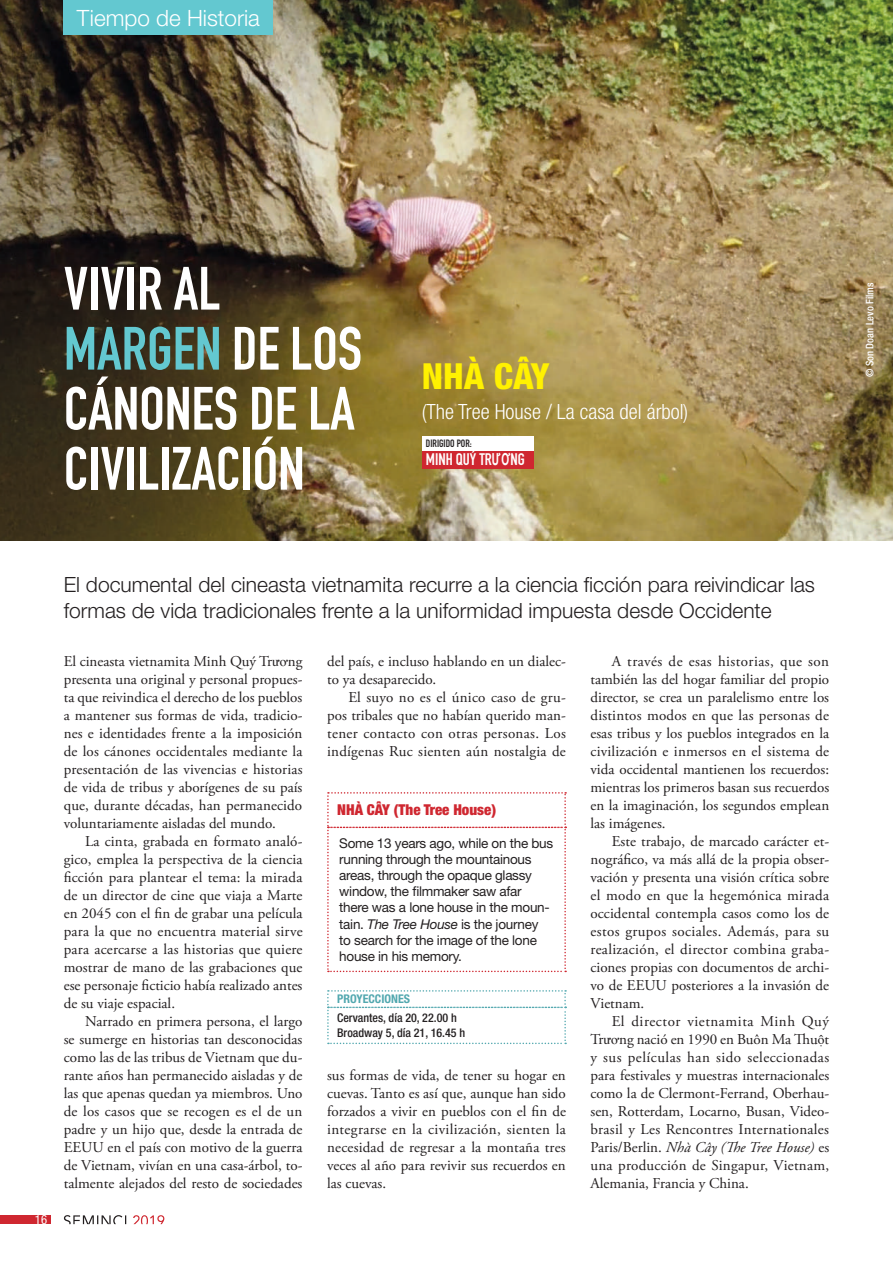
<style>
.page{position:relative;width:893px;height:1263px;background:#fff}
.page>*{position:absolute;margin:0;border:0;box-sizing:border-box;transform-origin:0 0}
.t1{font:60px/60px "DIN Engschrift Std";color:#fff}
.t2{font:800 condensed 36px "Helvetica Neue LT Std";color:#fff101}
.t3{font:300 22.5px "Helvetica Neue LT Std";color:#fff}
.t4{font:300 21px/25.2px "Helvetica Neue LT Std";color:#231f20}
.t5{font:300 condensed 21px "Helvetica Neue LT Std";color:#fff}
.t6{font:16.5px "DIN Engschrift Std";color:#fff}
.t7{font:15px/18px "Adobe Garamond Pro";color:#231f20;text-align:justify}
.t8{font:900 condensed 15px "Helvetica Neue LT Std";color:#cf2730}
.t9{font:13.5px/16.2px "Helvetica Neue LT Std";letter-spacing:-.02em;color:#231f20}
.t10{font:condensed 12.75px "Helvetica Neue LT Std";color:#fff}
.t11{font:500 condensed 12px/14.4px "Helvetica Neue LT Std";color:#231f20}
.t12{font:700 condensed 12px "Helvetica Neue LT Std";color:#52a8af}
.t13{font:500 condensed 10.5px "Helvetica Neue LT Std";color:#fff}
.t14{font:10.5px "DIN Engschrift Std";color:#231f20}
.s1{color:#63c8d0}
.s2{font-family:"Helvetica Neue";font-weight:700}
.s3{font-family:"Times";font-size:13.5px}
.s4{font-style:italic}
</style>
<div class="page">
<div style="left:0;top:1215px;width:50px;height:9px;background:#cf2730"></div>
<svg style="left:64px;top:1215px;width:62px;height:9px"></svg>
<svg style="left:133px;top:1215px;width:31px;height:9px"></svg>
<img style="left:0;top:0;width:893px;height:540px">
<svg style="left:327px;top:792px;width:239px;height:180px"></svg>
<svg style="left:327px;top:990px;width:239px;height:54px"></svg>
<div style="left:422px;top:436px;width:112px;height:15px;background:#fff"></div>
<div style="left:422px;top:451px;width:112px;height:18px;background:#cf2730"></div>
<div style="left:64px;top:0;width:209px;height:35px;background:#63c8d0"></div>
<h3 class="t3" style="left:77px;top:4px;width:185px">Tiempo de Historia</h3>
<h1 class="t1" style="left:64px;top:259px;width:300px">VIVIR AL<br><span class="s1">MARGEN</span> DE LOS<br>CÁNONES DE LA<br>CIVILIZACIÓN</h1>
<h2 class="t2" style="left:422px;top:354px;width:130px">NHÀ CÂY</h2>
<h3 class="t5" style="left:422px;top:400px;width:268px">(The Tree House / La casa del árbol)</h3>
<p class="t14" style="left:426px;top:437px;width:47px">DIRIGIDO POR:</p>
<p class="t6" style="left:426px;top:450px;width:100px">MINH QUÝ TR<span class="s2">ƯƠ</span>NG</p>
<p class="t10" style="left:35px;top:1212px;width:14px">16</p>
<h3 class="t4" style="left:64px;top:572px;width:753px">El documental del cineasta vietnamita recurre a la ciencia ficción para reivindicar las formas de vida tradicionales frente a la uniformidad impuesta desde Occidente</h3>
<p class="t7" style="left:64px;top:653px;width:240px">El cineasta vietnamita Minh Quý Tr<span class="s3">ươ</span>ng presenta una original y personal propues&shy;ta que reivindica el derecho de los pueblos a mantener sus formas de vida, tradicio&shy;nes e identidades frente a la imposición de los cánones occidentales mediante la presentación de las vivencias e historias de vida de tribus y aborígenes de su país que, durante décadas, han permanecido voluntariamente aisladas del mundo.</p>
<p class="t7" style="left:64px;top:833px;width:240px;text-indent:21px">La cinta, grabada en formato analó&shy;gico, emplea la perspectiva de la ciencia ficción para plantear el tema: la mirada de un director de cine que viaja a Marte en 2045 con el fin de grabar una película para la que no encuentra material sirve para acercarse a las historias que quiere mostrar de mano de las grabaciones que ese personaje ficticio había realizado antes de su viaje espacial.</p>
<p class="t7" style="left:64px;top:1013px;width:240px;text-indent:21px">Narrado en primera persona, el largo se sumerge en historias tan desconocidas como las de las tribus de Vietnam que du&shy;rante años han permanecido aisladas y de las que apenas quedan ya miembros. Uno de los casos que se recogen es el de un padre y un hijo que, desde la entrada de EEUU en el país con motivo de la guerra de Vietnam, vivían en una casa-árbol, to&shy;talmente alejados del resto de sociedades</p>
<p class="t7" style="left:327px;top:653px;width:240px">del país, e incluso hablando en un dialec&shy;to ya desaparecido.</p>
<p class="t7" style="left:327px;top:689px;width:240px;text-indent:21px">El suyo no es el único caso de gru&shy;pos tribales que no habían querido man&shy;tener contacto con otras personas. Los indígenas Ruc sienten aún nostalgia de</p>
<p class="t8" style="left:337px;top:801px;width:160px">NHÀ CÂY (The Tree House)</p>
<p class="t9" style="left:339px;top:834px;width:215px">Some 13 years ago, while on the bus running through the mountainous areas, through the opaque glassy window, the filmmaker saw afar there was a lone house in the moun&shy;tain. <span class="s4">The Tree House</span> is the journey to search for the image of the lone house in his memory.</p>
<p class="t12" style="left:337px;top:992px;width:74px">PROYECCIONES</p>
<p class="t11" style="left:337px;top:1011px;width:130px">Cervantes, día 20, 22.00 h<br>Broadway 5, día 21, 16.45 h</p>
<p class="t7" style="left:327px;top:1067px;width:240px">sus formas de vida, de tener su hogar en cuevas. Tanto es así que, aunque han sido forzados a vivir en pueblos con el fin de integrarse en la civilización, sienten la necesidad de regresar a la montaña tres veces al año para revivir sus recuerdos en las cuevas.</p>
<p class="t7" style="left:590px;top:653px;width:240px;text-indent:21px">A través de esas historias, que son también las del hogar familiar del propio director, se crea un paralelismo entre los distintos modos en que las personas de esas tribus y los pueblos integrados en la civilización e inmersos en el sistema de vida occidental mantienen los recuerdos: mientras los primeros basan sus recuerdos en la imaginación, los segundos emplean las imágenes.</p>
<p class="t7" style="left:590px;top:833px;width:240px;text-indent:21px">Este trabajo, de marcado carácter et&shy;nográfico, va más allá de la propia obser&shy;vación y presenta una visión crítica sobre el modo en que la hegemónica mirada occidental contempla casos como los de estos grupos sociales. Además, para su realización, el director combina graba&shy;ciones propias con documentos de archi&shy;vo de EEUU posteriores a la invasión de Vietnam.</p>
<p class="t7" style="left:590px;top:1013px;width:240px;text-indent:21px">El director vietnamita Minh Quý Tr<span class="s3">ươ</span>ng nació en 1990 en Buôn Ma Thu<span class="s3">ộ</span>t y sus películas han sido seleccionadas para festivales y muestras internacionales como la de Clermont-Ferrand, Oberhau&shy;sen, Rotterdam, Locarno, Busan, Video&shy;brasil y Les Rencontres Internationales Paris/Berlin. <span class="s4">Nhà Cây (The Tree House)</span> es una producción de Singapur, Vietnam, Alemania, Francia y China.</p>
<p class="t13" style="left:863px;top:377px;width:97px;rotate:-90deg">© Son Doan Levo Films</p>
</div>
